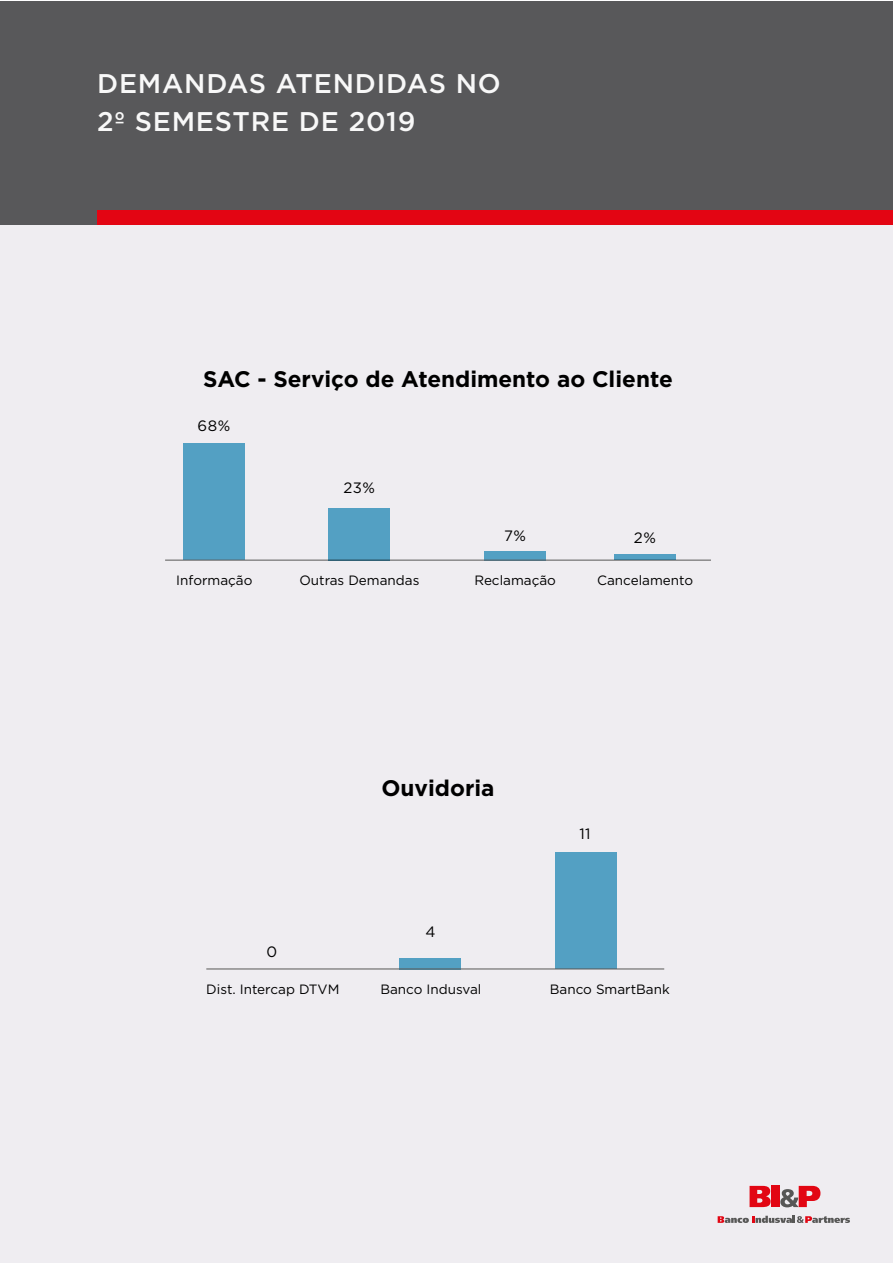
<style>
.page{position:relative;width:893px;height:1263px;background:#fff}
.page>*{position:absolute;margin:0;border:0;box-sizing:border-box;transform-origin:0 0}
.t1{font:500 27px/37.5px "Gotham";letter-spacing:.03em;color:#f8f8f8}
.t2{font:700 22.5px "Gotham";color:#000}
.t3{font:15px "Gotham";color:#000}
.t4{font:13.5px "Gotham";color:#000}
</style>
<div class="page">
<div style="left:0;top:223px;width:893px;height:1040px;background:#efedf1"></div>
<div style="left:0;top:1px;width:893px;height:223px;background:#58585a"></div>
<div style="left:97px;top:210px;width:796px;height:15px;background:#e30513"></div>
<svg style="left:718px;top:1216px;width:132px;height:7px"></svg>
<svg style="left:750px;top:1186px;width:21px;height:21px"></svg>
<div style="left:772px;top:1186px;width:8px;height:21px;background:#e20613"></div>
<svg style="left:780px;top:1186px;width:40px;height:21px"></svg>
<div style="left:555px;top:852px;width:62px;height:117px;background:#53a0c3"></div>
<div style="left:399px;top:958px;width:62px;height:11px;background:#53a0c3"></div>
<hr style="left:206px;top:969px;width:458px;height:1px;background:#575756">
<div style="left:183px;top:443px;width:62px;height:117px;background:#53a0c3"></div>
<div style="left:484px;top:551px;width:62px;height:9px;background:#53a0c3"></div>
<hr style="left:165px;top:560px;width:546px;height:1px;background:#575756">
<div style="left:329px;top:508px;width:61px;height:52px;background:#53a0c3"></div>
<div style="left:614px;top:554px;width:62px;height:6px;background:#53a0c3"></div>
<h1 class="t1" style="left:97px;top:65px;width:405px">DEMANDAS ATENDIDAS NO<br>2º SEMESTRE DE 2019</h1>
<h2 class="t2" style="left:203px;top:364px;width:471px">SAC - Serviço de Atendimento ao Cliente</h2>
<p class="t3" style="left:198px;top:416px;width:34px">68%</p>
<p class="t3" style="left:343px;top:478px;width:33px">23%</p>
<p class="t3" style="left:504px;top:526px;width:23px">7%</p>
<p class="t3" style="left:634px;top:528px;width:23px">2%</p>
<p class="t4" style="left:176px;top:571px;width:78px">Informação</p>
<p class="t4" style="left:299px;top:571px;width:121px">Outras Demandas</p>
<p class="t4" style="left:474px;top:571px;width:83px">Reclamação</p>
<p class="t4" style="left:597px;top:571px;width:98px">Cancelamento</p>
<p class="t3" style="left:267px;top:942px;width:12px">0</p>
<h2 class="t2" style="left:381px;top:773px;width:115px">Ouvidoria</h2>
<p class="t3" style="left:426px;top:922px;width:12px">4</p>
<p class="t3" style="left:579px;top:824px;width:13px">11</p>
<p class="t4" style="left:206px;top:980px;width:135px">Dist. Intercap DTVM</p>
<p class="t4" style="left:380px;top:980px;width:103px">Banco Indusval</p>
<p class="t4" style="left:550px;top:980px;width:121px">Banco SmartBank</p>
</div>
